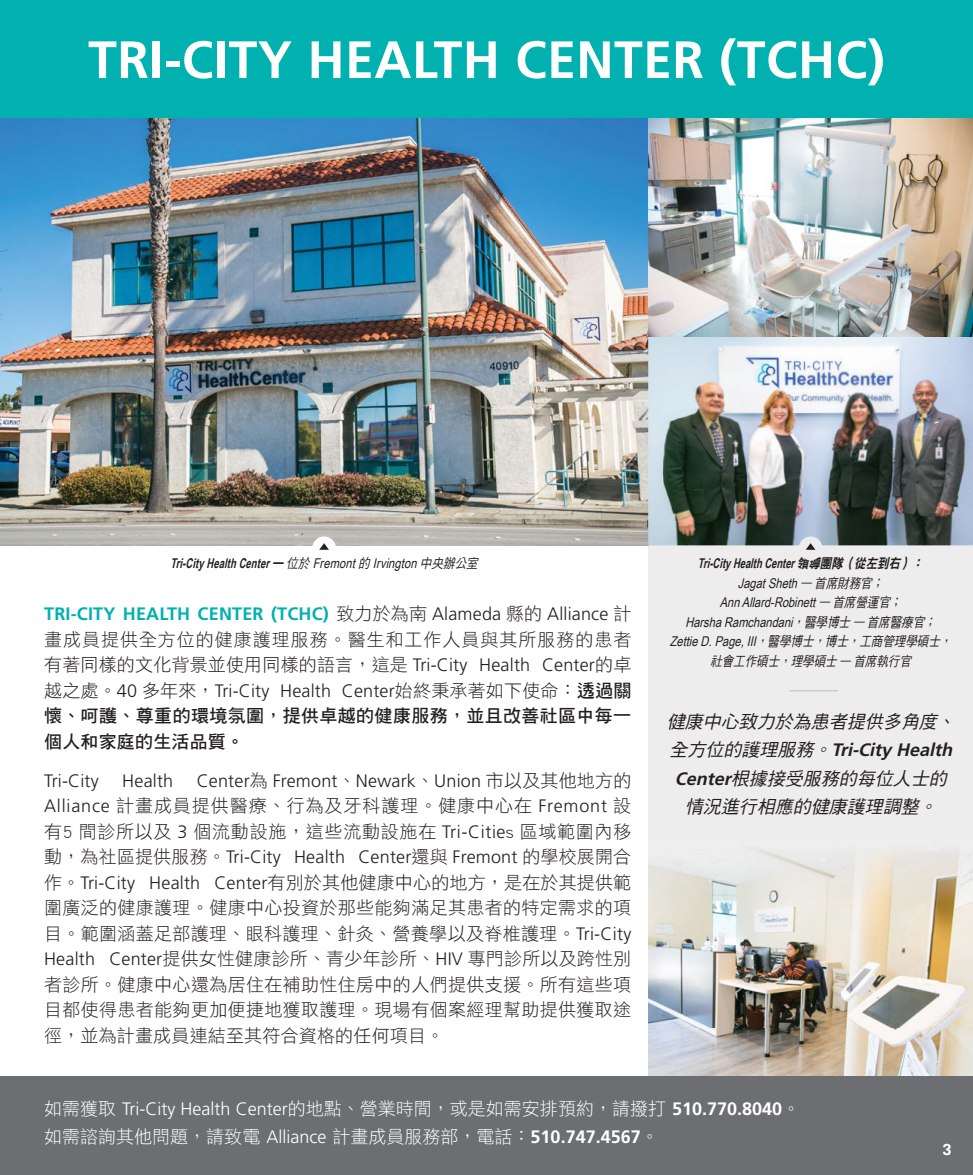
<style>
.page{position:relative;width:973px;height:1175px;background:#fff}
.page>*{position:absolute;margin:0;border:0;box-sizing:border-box;transform-origin:0 0}
.t1{font:700 52.5px "Frutiger";letter-spacing:.01em;color:#fff}
.t2{font:18px/25.5px "DF Hei Std W3";letter-spacing:.04em;color:#231f20}
.t3{font:300 18px "Frutiger";letter-spacing:.01em;color:#231f20}
.t4{font:18px/27.8px "DF Hei Std W3";color:#fff}
.t5{font:700 18px "Frutiger";letter-spacing:.01em;color:#00b1b0}
.t6{font:italic 18px/28.5px "DF Hei Std W5";color:#231f20;text-align:center}
.t7{font:18px/25.5px "DF Hei Std W7";letter-spacing:.02em;color:#231f20}
.t8{font:italic 700 18px "Frutiger";color:#231f20}
.t9{font:500 16.5px "Serifa BEFOP";color:#fff}
.t10{font:italic 13.5px/19.5px "Arial Narrow";color:#231f20;text-align:center}
.t11{font:italic 13.5px/19.5px "DF Hei Std W5";color:#231f20;text-align:center;scale:.85 1}
.t12{font:italic 700 13.5px "Arial Narrow";color:#231f20;scale:.85 1}
.s1{font-family:"DF Hei Std W9";font-weight:400}
.s2{font-family:"DF Hei Std W5";font-weight:400}
.s3{font-weight:400}
.s4{font-family:"DF Hei Std W3";font-weight:400;color:#231f20}
.s5{font-weight:300;color:#231f20}
.s6{font-family:"Frutiger";font-weight:300}
.s7{font-family:"DF Hei Std W3";font-weight:400}
.s8{font-family:"DF Hei Std W7";font-weight:400}
.s9{font-weight:700}
.s10{font-family:"DF Hei Std W9"}
.s11{font-family:"DF Hei Std W5"}
.s12{font-family:"Arial Narrow"}
.s13{font-family:"Frutiger";font-weight:700}
</style>
<div class="page">
<hr style="left:0;top:649px;width:1px;height:526px;background:#ededee">
<div style="left:648px;top:410px;width:324px;height:665px;background:#ededee"></div>
<div style="left:0;top:0;width:972px;height:119px;background:#00b1b0"></div>
<img style="left:0;top:119px;width:972px;height:426px">
<img style="left:648px;top:850px;width:324px;height:225px">
<div style="left:798px;top:536px;width:24px;height:24px;background:#ededee;border-radius:50%"></div>
<div style="left:312px;top:536px;width:24px;height:24px;background:#fff;border-radius:50%"></div>
<svg style="left:805px;top:543px;width:10px;height:7px"></svg>
<svg style="left:319px;top:543px;width:10px;height:7px"></svg>
<hr style="left:788px;top:690px;width:49px;height:1px;background:#bcbec0">
<div style="left:0;top:1075px;width:972px;height:100px;background:#6d6e71"></div>
<h1 class="t1" style="left:88px;top:29px;width:797px">TRI-CITY HEALTH CENTER (TCHC)</h1>
<p class="t12" style="left:170px;top:553px;width:366px">Tri-CityHealthCenter<span class="s1">—</span> <span class="s2">位於</span> <span class="s3">Fremont</span><span class="s2">的</span> <span class="s3">Irvington</span><span class="s2">中央辦公室</span></p>
<p class="t5" style="left:44px;top:603px;width:588px">TRI-CITY HEALTH CENTER (TCHC) <span class="s4">致力於為南</span> <span class="s5">Alameda</span> <span class="s4">縣的</span> <span class="s5">Alliance</span> <span class="s4">計</span></p>
<p class="t2" style="left:44px;top:626px;width:588px">畫成員提供全方位的健康護理服務。醫生和工作人員與其所服務的患者有著同樣的文化背景並使用同樣的語言，這是 <span class="s6">Tri-City Health Center</span>的卓</p>
<p class="t3" style="left:44px;top:680px;width:588px"><span class="s7">越之處。</span>40 <span class="s7">多年來，</span>Tri-City Health Center<span class="s7">始終秉承著如下使命：</span><span class="s8">透過關</span></p>
<p class="t7" style="left:44px;top:702px;width:588px">懷、呵護、尊重的環境氛圍，提供卓越的健康服務，並且改善社區中每一個人和家庭的生活品質。</p>
<p class="t3" style="left:44px;top:770px;width:56px">Tri-City</p>
<p class="t3" style="left:122px;top:770px;width:52px">Health</p>
<p class="t3" style="left:197px;top:770px;width:436px">Center<span class="s7">為</span> Fremont<span class="s7">、</span>Newark<span class="s7">、</span>Union <span class="s7">市以及其他地方的</span></p>
<p class="t2" style="left:44px;top:792px;width:588px"><span class="s6">Alliance</span> 計畫成員提供醫療、行為及牙科護理。健康中心在 <span class="s6">Fremont</span> 設有5 間診所以及 <span class="s6">3</span> 個流動設施，這些流動設施在 <span class="s6">Tri-Citie</span>s 區域範圍內移</p>
<p class="t3" style="left:44px;top:846px;width:588px"><span class="s7">動，為社區提供服務。</span>Tri-City Health Center<span class="s7">還與</span> Fremont <span class="s7">的學校展開合</span></p>
<p class="t2" style="left:44px;top:869px;width:588px;text-align:justify">作。<span class="s6">Tri-City Health Center</span>有別於其他健康中心的地方，是在於其提供範圍廣泛的健康護理。健康中心投資於那些能夠滿足其患者的特定需求的項目。範圍涵蓋足部護理、眼科護理、針灸、營養學以及脊椎護理。<span class="s6">Tri-City Health Center</span>提供女性健康診所、青少年診所、<span class="s6">HIV</span> 專門診所以及跨性別者診所。健康中心還為居住在補助性住房中的人們提供支援。所有這些項目都使得患者能夠更加便捷地獲取護理。現場有個案經理幫助提供獲取途徑，並為計畫成員連結至其符合資格的任何項目。</p>
<p class="t10" style="left:685px;top:553px;width:255px"><span class="s9">Tri-CityHealthCenter</span><span class="s10">領導團隊（從左到右）：<br></span>JagatSheth<span class="s11">— 首席財務官；<br></span>AnnAllard-Robinett<span class="s11">— 首席營運官；<br></span>HarshaRamchandani<span class="s11">，醫學博士 — 首席醫療官；</span></p>
<p class="t11" style="left:669px;top:631px;width:336px"><span class="s12">ZettieD.Page,III</span>，醫學博士，博士，工商管理學碩士，社會工作碩士，理學碩士 — 首席執行官</p>
<p class="t6" style="left:666px;top:706px;width:294px">健康中心致力於為患者提供多角度、</p>
<p class="t8" style="left:669px;top:739px;width:288px"><span class="s2">全方位的護理服務。</span>Tri-City Health</p>
<p class="t6" style="left:674px;top:763px;width:278px"><span class="s13">Center</span>根據接受服務的每位人士的情況進行相應的健康護理調整。</p>
<p class="t4" style="left:44px;top:1094px;width:757px">如需獲取 <span class="s6">Tri-City Health Center</span>的地點、營業時間，或是如需安排預約，請撥打 <span class="s13">510.770.8040</span>。如需諮詢其他問題，請致電 <span class="s6">Alliance</span> 計畫成員服務部，電話：<span class="s13">510.747.4567</span>。</p>
<p class="t9" style="left:941px;top:1139px;width:11px">3</p>
</div>
